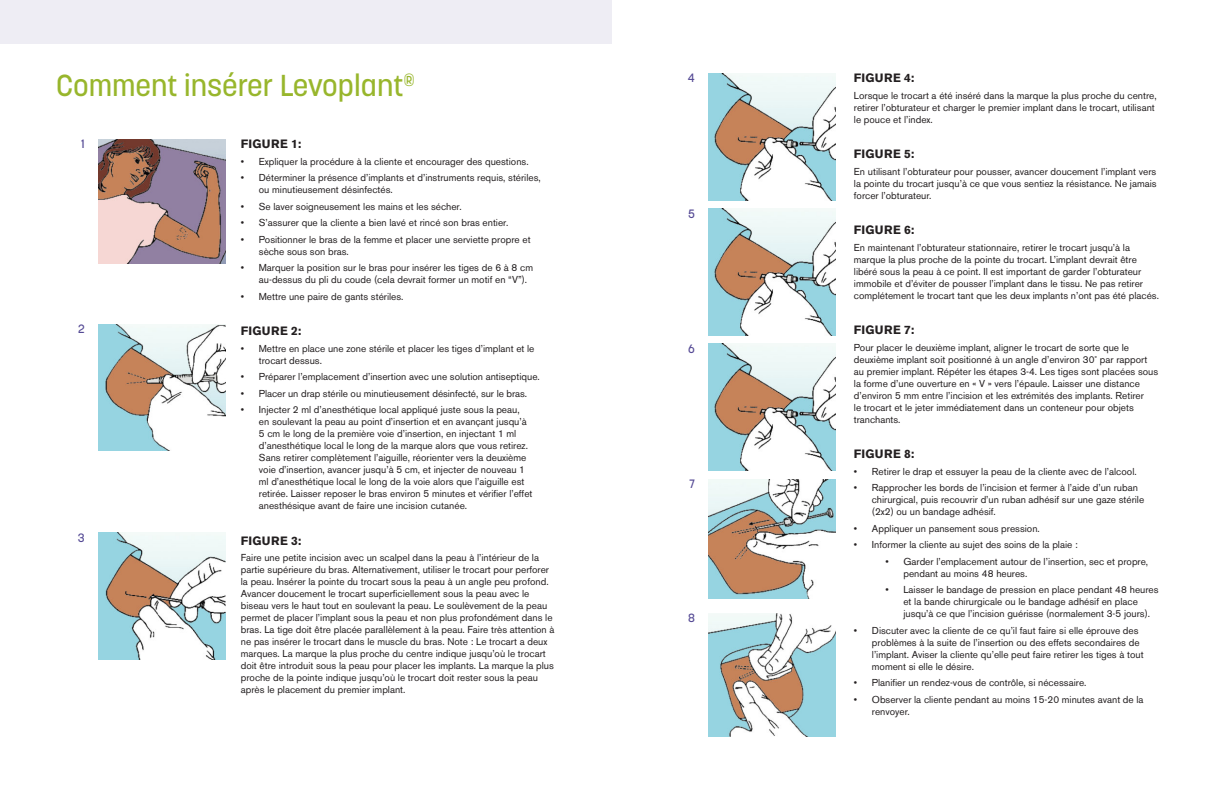
<style>
.page{position:relative;width:1224px;height:792px;background:#fff}
.page>*{position:absolute;margin:0;border:0;box-sizing:border-box;transform-origin:0 0}
.t1{font:500 30px "Korolev";color:#98b62c}
.t2{font:700 12px "Akzidenz Grotesk BE";letter-spacing:.04em;color:#231f20}
.heading{font:500 12px "Korolev";color:#544994}
.t3{font:10px/12px "Akzidenz Grotesk BE";color:#231f20}
</style>
<div class="page">
<img style="left:98px;top:139px;width:127px;height:125px">
<img style="left:98px;top:324px;width:127px;height:126px">
<img style="left:98px;top:533px;width:127px;height:126px">
<img style="left:708px;top:73px;width:127px;height:127px">
<img style="left:708px;top:209px;width:127px;height:126px">
<img style="left:708px;top:344px;width:127px;height:127px">
<img style="left:708px;top:479px;width:127px;height:119px">
<img style="left:708px;top:613px;width:127px;height:124px">
<div style="left:0;top:0;width:612px;height:43px;background:#eeedf4"></div>
<p class="t1" style="left:56px;top:66px;width:360px">Comment insérer Levoplant<sup>®</sup></p>
<p class="heading" style="left:81px;top:137px;width:5px">1</p>
<p class="t2" style="left:241px;top:137px;width:62px">FIGURE 1:</p>
<p class="t3" style="left:241px;top:155px;width:289px">• Expliquer la procédure à la cliente et encourager des questions.</p>
<p class="t3" style="left:259px;top:172px;width:283px;text-indent:-18px">• Déterminer la présence d’implants et d’instruments requis, stériles, ou minutieusement désinfectés.</p>
<p class="t3" style="left:241px;top:200px;width:222px">• Se laver soigneusement les mains et les sécher.</p>
<p class="t3" style="left:241px;top:217px;width:269px">• S’assurer que la cliente a bien lavé et rincé son bras entier.</p>
<p class="t3" style="left:259px;top:233px;width:273px;text-indent:-18px">• Positionner le bras de la femme et placer une serviette propre et sèche sous son bras.</p>
<p class="t3" style="left:259px;top:262px;width:276px;text-indent:-18px">• Marquer la position sur le bras pour insérer les tiges de 6 à 8 cm au-dessus du pli du coude (cela devrait former un motif en “V”).</p>
<p class="t3" style="left:241px;top:290px;width:164px">• Mettre une paire de gants stériles.</p>
<p class="t2" style="left:241px;top:324px;width:62px">FIGURE 2:</p>
<p class="t3" style="left:259px;top:342px;width:277px;text-indent:-18px">• Mettre en place une zone stérile et placer les tiges d’implant et le trocart dessus.</p>
<p class="t3" style="left:241px;top:371px;width:301px">• Préparer l’emplacement d’insertion avec une solution antiseptique.</p>
<p class="t3" style="left:241px;top:387px;width:288px">• Placer un drap stérile ou minutieusement désinfecté, sur le bras.</p>
<p class="t3" style="left:259px;top:404px;width:275px;text-indent:-18px">• Injecter 2 ml d’anesthétique local appliqué juste sous la peau, en soulevant la peau au point d’insertion et en avançant jusqu’à 5 cm le long de la première voie d’insertion, en injectant 1 ml d’anesthétique local le long de la marque alors que vous retirez.<br>Sans retirer complètement l’aiguille, réorienter vers la deuxième voie d’insertion, avancer jusqu’à 5 cm, et injecter de nouveau 1 ml d’anesthétique local le long de la voie alors que l’aiguille est retirée. Laisser reposer le bras environ 5 minutes et vérifier l’effet anesthésique avant de faire une incision cutanée.</p>
<p class="t2" style="left:241px;top:534px;width:62px">FIGURE 3:</p>
<p class="t3" style="left:241px;top:552px;width:315px">Faire une petite incision avec un scalpel dans la peau à l’intérieur de la partie supérieure du bras. Alternativement, utiliser le trocart pour perforer la peau. Insérer la pointe du trocart sous la peau à un angle peu profond.<br>Avancer doucement le trocart superficiellement sous la peau avec le biseau vers le haut tout en soulevant la peau. Le soulèvement de la peau permet de placer l’implant sous la peau et non plus profondément dans le bras. La tige doit être placée parallèlement à la peau. Faire très attention à ne pas insérer le trocart dans le muscle du bras. Note : Le trocart a deux marques. La marque la plus proche du centre indique jusqu’où le trocart doit être introduit sous la peau pour placer les implants. La marque la plus proche de la pointe indique jusqu’où le trocart doit rester sous la peau après le placement du premier implant.</p>
<p class="heading" style="left:78px;top:321px;width:8px">2</p>
<p class="heading" style="left:78px;top:530px;width:8px">3</p>
<p class="heading" style="left:688px;top:71px;width:9px">4</p>
<p class="heading" style="left:688px;top:206px;width:8px">5</p>
<p class="heading" style="left:688px;top:341px;width:8px">6</p>
<p class="heading" style="left:689px;top:476px;width:7px">7</p>
<p class="heading" style="left:688px;top:611px;width:8px">8</p>
<p class="t2" style="left:854px;top:71px;width:62px">FIGURE 4:</p>
<p class="t3" style="left:854px;top:89px;width:304px">Lorsque le trocart a été inséré dans la marque la plus proche du centre, retirer l’obturateur et charger le premier implant dans le trocart, utilisant le pouce et l’index.</p>
<p class="t2" style="left:854px;top:147px;width:62px">FIGURE 5:</p>
<p class="t3" style="left:854px;top:165px;width:304px;text-align:justify">En utilisant l’obturateur pour pousser, avancer doucement l’implant vers la pointe du trocart jusqu’à ce que vous sentiez la résistance. Ne jamais forcer l’obturateur.</p>
<p class="t2" style="left:854px;top:223px;width:62px">FIGURE 6:</p>
<p class="t3" style="left:854px;top:241px;width:307px">En maintenant l’obturateur stationnaire, retirer le trocart jusqu’à la marque la plus proche de la pointe du trocart. L’implant devrait être libéré sous la peau à ce point. Il est important de garder l’obturateur immobile et d’éviter de pousser l’implant dans le tissu. Ne pas retirer complétement le trocart tant que les deux implants n’ont pas été placés.</p>
<p class="t2" style="left:854px;top:323px;width:62px">FIGURE 7:</p>
<p class="t3" style="left:854px;top:341px;width:306px">Pour placer le deuxième implant, aligner le trocart de sorte que le deuxième implant soit positionné à un angle d’environ 30˚ par rapport au premier implant. Répéter les étapes 3-4. Les tiges sont placées sous la forme d’une ouverture en « V » vers l’épaule. Laisser une distance d’environ 5 mm entre l’incision et les extrémités des implants. Retirer<br>le trocart et le jeter immédiatement dans un conteneur pour objets tranchants.</p>
<p class="t2" style="left:854px;top:447px;width:62px">FIGURE 8:</p>
<p class="t3" style="left:854px;top:465px;width:284px">• Retirer le drap et essuyer la peau de la cliente avec de l’alcool.</p>
<p class="t3" style="left:872px;top:482px;width:274px;text-indent:-18px">• Rapprocher les bords de l’incision et fermer à l’aide d’un ruban chirurgical, puis recouvrir d’un ruban adhésif sur une gaze stérile (2x2) ou un bandage adhésif.</p>
<p class="t3" style="left:854px;top:522px;width:187px">• Appliquer un pansement sous pression.</p>
<p class="t3" style="left:854px;top:539px;width:225px">• Informer la cliente au sujet des soins de la plaie :</p>
<p class="t3" style="left:903px;top:555px;width:246px;text-indent:-18px">• Garder l’emplacement autour de l’insertion, sec et propre, pendant au moins 48 heures.</p>
<p class="t3" style="left:903px;top:584px;width:257px;text-indent:-18px">• Laisser le bandage de pression en place pendant 48 heures et la bande chirurgicale ou le bandage adhésif en place jusqu’à ce que l’incision guérisse (normalement 3-5 jours).</p>
<p class="t3" style="left:872px;top:624px;width:273px;text-indent:-18px">• Discuter avec la cliente de ce qu’il faut faire si elle éprouve des problèmes à la suite de l’insertion ou des effets secondaires de l’implant. Aviser la cliente qu’elle peut faire retirer les tiges à tout moment si elle le désire.</p>
<p class="t3" style="left:854px;top:677px;width:234px">• Planifier un rendez-vous de contrôle, si nécessaire.</p>
<p class="t3" style="left:872px;top:693px;width:273px;text-indent:-18px">• Observer la cliente pendant au moins 15-20 minutes avant de la renvoyer.</p>
</div>
